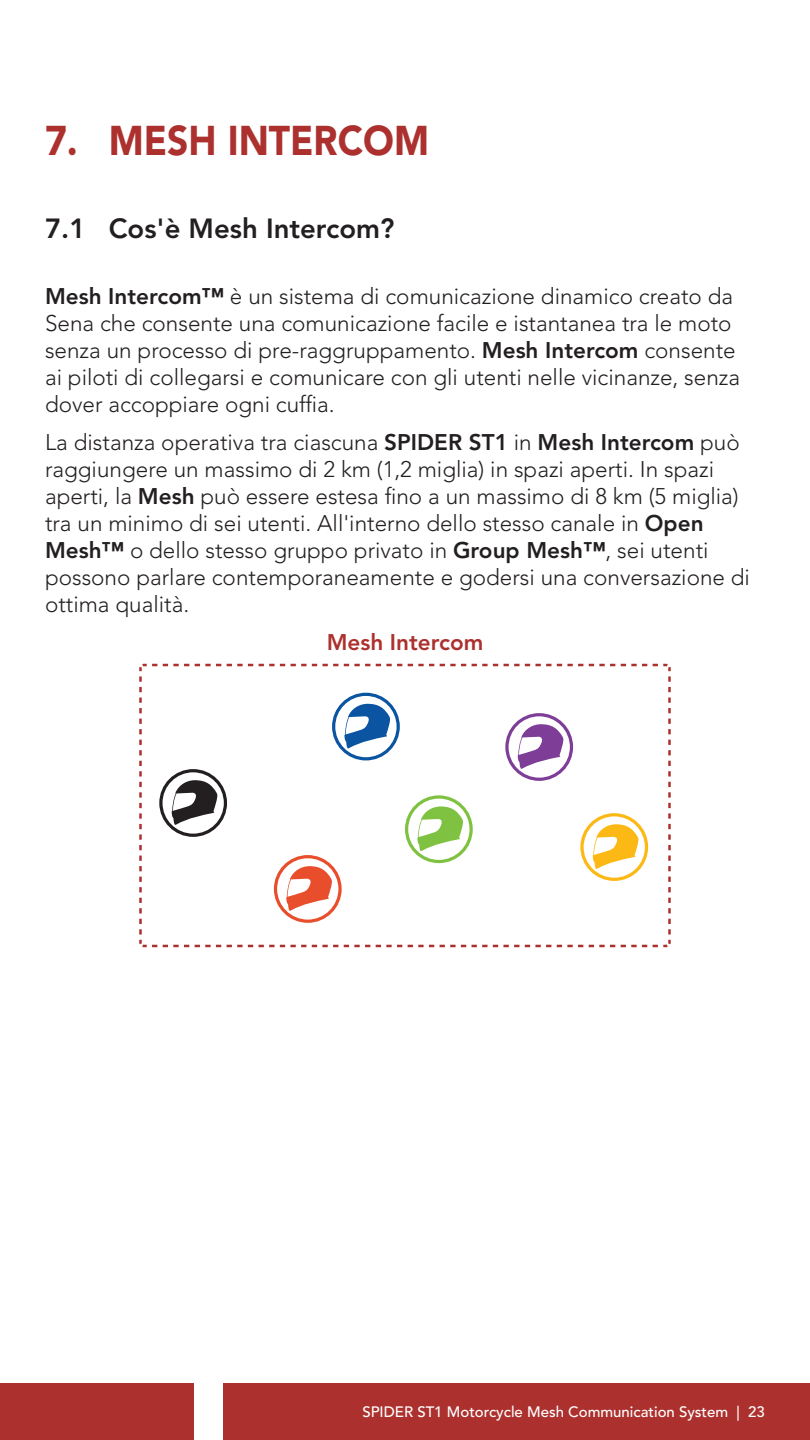
<style>
.page{position:relative;width:810px;height:1440px;background:#fff}
.page>*{position:absolute;margin:0;border:0;box-sizing:border-box;transform-origin:0 0}
.t1{font:900 41.25px "Avenir LT Std";color:#ac312e;scale:.9 1}
.t2{font:800 27.5px "Avenir LT Std";color:#231f20}
.t3{font:300 22.5px/27px "Avenir LT Std";color:#231f20}
.t4{font:800 22.5px "Avenir LT Std";color:#ac312e}
.t5{font:500 15px "Avenir LT Std";color:#fff}
.s1{font-weight:800}
</style>
<div class="page">
<div style="left:0;top:1383px;width:194px;height:57px;background:#ac312e"></div>
<div style="left:223px;top:1383px;width:587px;height:57px;background:#ac312e"></div>
<svg style="left:139px;top:663px;width:532px;height:285px"></svg>
<svg style="left:332px;top:693px;width:68px;height:67px"></svg>
<svg style="left:505px;top:713px;width:68px;height:68px"></svg>
<svg style="left:580px;top:813px;width:68px;height:68px"></svg>
<svg style="left:405px;top:795px;width:68px;height:68px"></svg>
<svg style="left:274px;top:855px;width:68px;height:68px"></svg>
<svg style="left:159px;top:769px;width:68px;height:68px"></svg>
<h1 class="t1" style="left:45px;top:116px;width:428px">7. MESH INTERCOM</h1>
<p class="t2" style="left:45px;top:213px;width:351px">7.1 Cos'è Mesh Intercom?</p>
<p class="t3" style="left:45px;top:283px;width:697px"><span class="s1">Mesh Intercom™</span> è un sistema di comunicazione dinamico creato da Sena che consente una comunicazione facile e istantanea tra le moto senza un processo di pre-raggruppamento. <span class="s1">Mesh Intercom</span> consente ai piloti di collegarsi e comunicare con gli utenti nelle vicinanze, senza dover accoppiare ogni cuffia.</p>
<p class="t3" style="left:45px;top:429px;width:707px">La distanza operativa tra ciascuna <span class="s1">SPIDER ST1</span> in <span class="s1">Mesh Intercom</span> può raggiungere un massimo di 2 km (1,2 miglia) in spazi aperti. In spazi aperti, la <span class="s1">Mesh</span> può essere estesa fino a un massimo di 8 km (5 miglia) tra un minimo di sei utenti. All'interno dello stesso canale in <span class="s1">Open Mesh™</span> o dello stesso gruppo privato in <span class="s1">Group Mesh™</span>, sei utenti possono parlare contemporaneamente e godersi una conversazione di ottima qualità.</p>
<p class="t4" style="left:327px;top:628px;width:158px">Mesh Intercom</p>
<p class="t5" style="left:362px;top:1403px;width:404px">SPIDER ST1 Motorcycle Mesh Communication System | 23</p>
</div>
